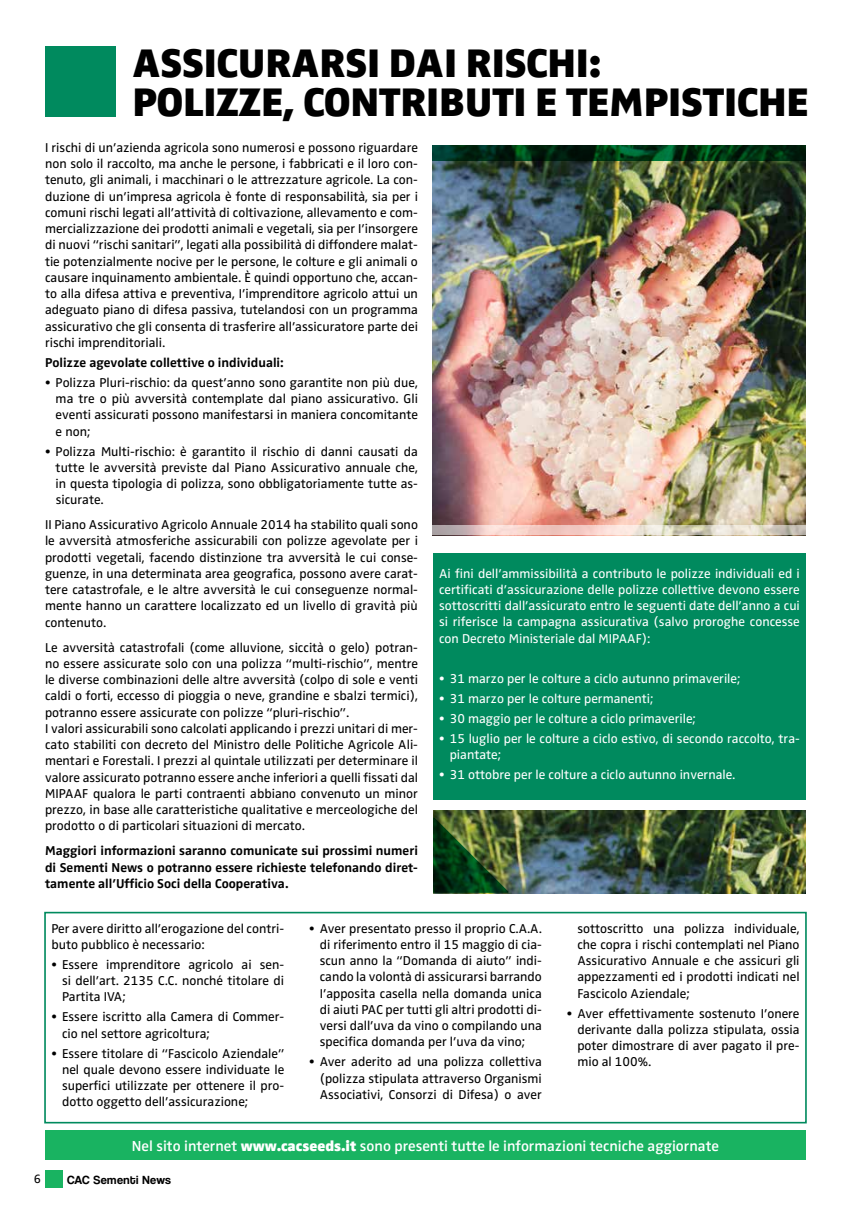
<style>
.page{position:relative;width:851px;height:1205px;background:#fff}
.page>*{position:absolute;margin:0;border:0;box-sizing:border-box;transform-origin:0 0}
.t1{font:41.25px "Zwo w 8";letter-spacing:-.005em;color:#000}
.t2{font:15px "Zwo w 5";color:#fff}
.t3{font:13.25px/16.2px "Zwo w 4";color:#000;text-align:justify}
.t4{font:13.25px/16.2px "Zwo w 4";color:#fff;text-align:justify}
.t5{font:13.25px/16.2px "Zwo w 6";color:#000;text-align:justify}
.t6{font:12.5px "Zwo w 4";color:#000}
.t7{font:12.25px "Coolvetica Rg";letter-spacing:.04em;color:#000}
.s1{font-family:"Zwo w 8"}
</style>
<div class="page">
<div style="left:45px;top:1170px;width:18px;height:18px;background:#19b361"></div>
<div style="left:44px;top:912px;width:762px;height:211px;border:2px solid #008a5e"></div>
<div style="left:45px;top:1131px;width:760px;height:29px;background:#19b361"></div>
<div style="left:45px;top:47px;width:71px;height:70px;background:#008a5e"></div>
<div style="left:433px;top:553px;width:372px;height:247px;background:#008a5e"></div>
<img style="left:432px;top:161px;width:373px;height:364px">
<svg style="left:432px;top:525px;width:373px;height:10px;background:#e2cfc5"></svg>
<svg style="left:432px;top:146px;width:373px;height:15px;background:#003216"></svg>
<img style="left:433px;top:810px;width:372px;height:83px">
<img style="left:433px;top:817px;width:75px;height:76px">
<h1 class="t1" style="left:132px;top:39px;width:156px">ASSICURARSI</h1>
<h1 class="t1" style="left:389px;top:39px;width:22px">DAI</h1>
<h1 class="t1" style="left:466px;top:39px;width:136px">RISCHI:</h1>
<h1 class="t1" style="left:132px;top:77px;width:21px">POLI</h1>
<h1 class="t1" style="left:216px;top:77px;width:132px">ZZE, CONTRI</h1>
<h1 class="t1" style="left:439px;top:77px;width:149px">BUTI E TEMPISTI</h1>
<h1 class="t1" style="left:737px;top:77px;width:69px">CHE</h1>
<p class="t3" style="left:45px;top:139px;width:374px">I rischi di un’azienda agricola sono numerosi e possono riguardare non solo il raccolto, ma anche le persone, i fabbricati e il loro con&shy;tenuto, gli animali, i macchinari o le attrezzature agricole. La con&shy;duzione di un’impresa agricola è fonte di responsabilità, sia per i comuni rischi legati all’attività di coltivazione, allevamento e com&shy;mercializzazione dei prodotti animali e vegetali, sia per I’insorgere di nuovi “rischi sanitari”, legati alla possibilità di diffondere malat&shy;tie potenzialmente nocive per le persone, le colture e gli animali o causare inquinamento ambientale. È quindi opportuno che, accan&shy;to alla difesa attiva e preventiva, I’imprenditore agricolo attui un adeguato piano di difesa passiva, tutelandosi con un programma assicurativo che gli consenta di trasferire all’assicuratore parte dei rischi imprenditoriali.</p>
<p class="t5" style="left:45px;top:354px;width:240px">Polizze agevolate collettive o individuali:</p>
<p class="t3" style="left:56px;top:374px;width:364px;text-indent:-11px">• Polizza Pluri-rischio: da quest’anno sono garantite non più due, ma tre o più avversità contemplate dal piano assicurativo. Gli eventi assicurati possono manifestarsi in maniera concomitante e non;</p>
<p class="t3" style="left:56px;top:443px;width:364px;text-indent:-11px">• Polizza Multi-rischio: è garantito il rischio di danni causati da tutte le avversità previste dal Piano Assicurativo annuale che, in questa tipologia di polizza, sono obbligatoriamente tutte as&shy;sicurate.</p>
<p class="t3" style="left:45px;top:516px;width:374px">II Piano Assicurativo Agricolo Annuale 2014 ha stabilito quali sono le avversità atmosferiche assicurabili con polizze agevolate per i prodotti vegetali, facendo distinzione tra avversità le cui conse&shy;guenze, in una determinata area geografica, possono avere carat&shy;tere catastrofale, e le altre avversità le cui conseguenze normal&shy;mente hanno un carattere localizzato ed un livello di gravità più contenuto.</p>
<p class="t3" style="left:45px;top:639px;width:374px;text-align:left">Le avversità catastrofali (come alluvione, siccità o gelo) potran&shy;no essere assicurate solo con una polizza “multi-rischio”, mentre le diverse combinazioni delle altre avversità (colpo di sole e venti caldi o forti, eccesso di pioggia o neve, grandine e sbalzi termici), potranno essere assicurate con polizze “pluri-rischio”.<br>I valori assicurabili sono calcolati applicando i prezzi unitari di mer&shy;cato stabiliti con decreto del Ministro delle Politiche Agricole Ali&shy;mentari e Forestali. I prezzi al quintale utilizzati per determinare il valore assicurato potranno essere anche inferiori a quelli fissati dal MIPAAF qualora le parti contraenti abbiano convenuto un minor prezzo, in base alle caratteristiche qualitative e merceologiche del prodotto o di particolari situazioni di mercato.</p>
<p class="t5" style="left:45px;top:843px;width:374px">Maggiori informazioni saranno comunicate sui prossimi numeri di Sementi News o potranno essere richieste telefonando diret&shy;tamente all’Ufficio Soci della Cooperativa.</p>
<p class="t4" style="left:439px;top:565px;width:362px">Ai fini dell’ammissibilità a contributo le polizze individuali ed i certificati d’assicurazione delle polizze collettive devono essere sottoscritti dall’assicurato entro le seguenti date dell’anno a cui si riferisce la campagna assicurativa (salvo proroghe concesse con Decreto Ministeriale dal MIPAAF):</p>
<p class="t4" style="left:439px;top:670px;width:302px">• 31 marzo per le colture a ciclo autunno primaverile;</p>
<p class="t4" style="left:439px;top:690px;width:215px">• 31 marzo per le colture permanenti;</p>
<p class="t4" style="left:439px;top:710px;width:258px">• 30 maggio per le colture a ciclo primaverile;</p>
<p class="t4" style="left:449px;top:730px;width:351px;text-indent:-11px">• 15 luglio per le colture a ciclo estivo, di secondo raccolto, tra&shy;piantate;</p>
<p class="t4" style="left:439px;top:766px;width:298px">• 31 ottobre per le colture a ciclo autunno invernale.</p>
<p class="t3" style="left:51px;top:920px;width:234px">Per avere diritto all’erogazione del contri&shy;buto pubblico è necessario:</p>
<p class="t3" style="left:62px;top:956px;width:224px;text-indent:-11px">• Essere imprenditore agricolo ai sen&shy;si dell’art. 2135 C.C. nonché titolare di Partita IVA;</p>
<p class="t3" style="left:62px;top:1009px;width:224px;text-indent:-11px">• Essere iscritto alla Camera di Commer&shy;cio nel settore agricoltura;</p>
<p class="t3" style="left:62px;top:1045px;width:224px;text-indent:-11px">• Essere titolare di “Fascicolo Aziendale” nel quale devono essere individuate le superfici utilizzate per ottenere il pro&shy;dotto oggetto dell’assicurazione;</p>
<p class="t3" style="left:319px;top:920px;width:224px;text-indent:-11px">• Aver presentato presso il proprio C.A.A. di riferimento entro il 15 maggio di cia&shy;scun anno la “Domanda di aiuto” indi&shy;cando la volontà di assicurarsi barrando I’apposita casella nella domanda unica di aiuti PAC per tutti gli altri prodotti di&shy;versi dall’uva da vino o compilando una specifica domanda per l’uva da vino;</p>
<p class="t3" style="left:319px;top:1054px;width:224px;text-indent:-11px">• Aver aderito ad una polizza collettiva (polizza stipulata attraverso Organismi Associativi, Consorzi di Difesa) o aver</p>
<p class="t3" style="left:577px;top:920px;width:224px">sottoscritto una polizza individuale, che copra i rischi contemplati nel Piano Assicurativo Annuale e che assicuri gli appezzamenti ed i prodotti indicati nel Fascicolo Aziendale;</p>
<p class="t3" style="left:577px;top:1005px;width:224px;text-indent:-11px">• Aver effettivamente sostenuto I’onere derivante dalla polizza stipulata, ossia poter dimostrare di aver pagato il pre&shy;mio al 100%.</p>
<p class="t2" style="left:132px;top:1137px;width:588px">Nel sito internet <span class="s1">WWW.CACSEEDS.IT</span> sono presenti tutte le informazioni tecniche aggiornate</p>
<p class="t6" style="left:34px;top:1172px;width:9px">6</p>
<p class="t7" style="left:67px;top:1172px;width:105px">CAC Sementi News</p>
</div>
